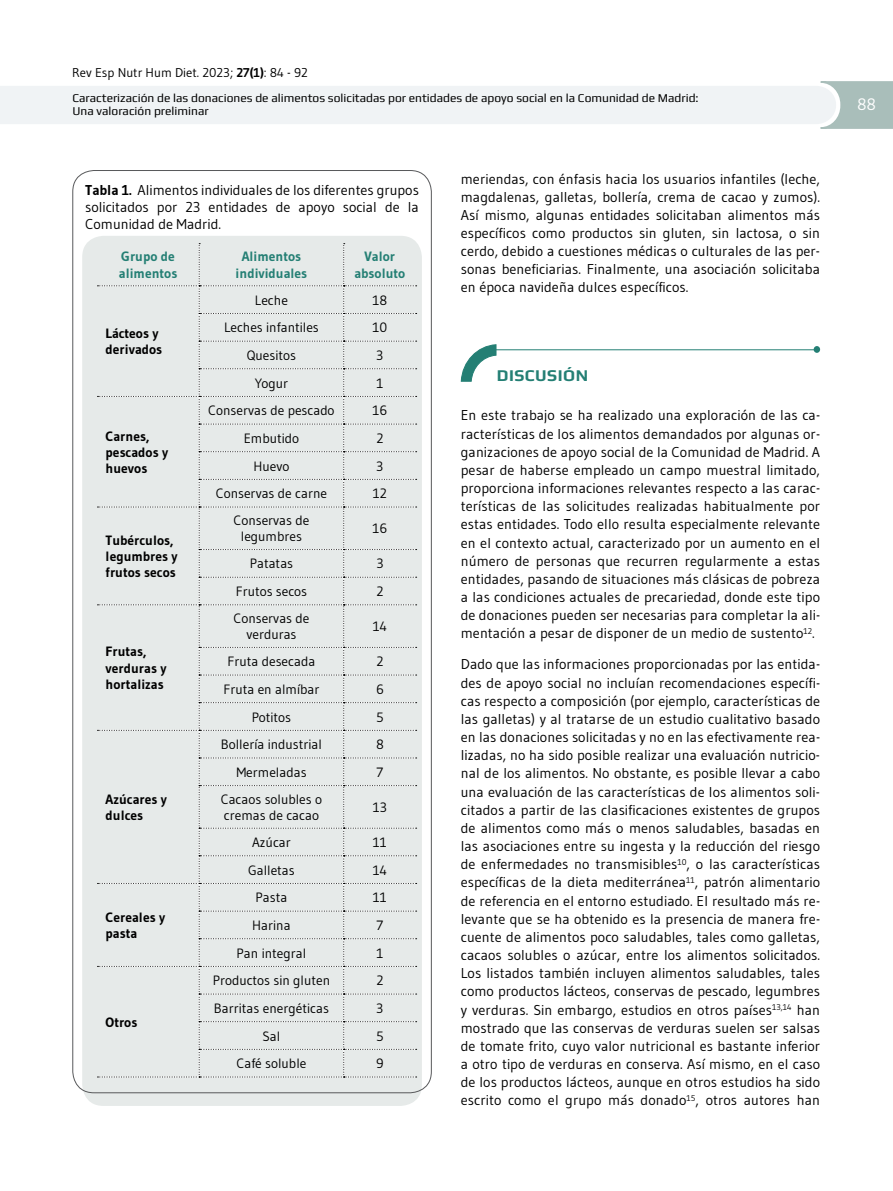
<style>
.page{position:relative;width:893px;height:1191px;background:#fff}
.page>*{position:absolute;margin:0;border:0;box-sizing:border-box;transform-origin:0 0}
.t1{font:700 16.5px "Play";letter-spacing:.03em;color:#247f74}
.t2{font:16.5px "Gudea";color:#fff}
.t3{font:14.25px/18.1px "Gudea";letter-spacing:.005em;color:#000;text-align:justify}
.t4{font:13.5px/16.2px "Gudea";color:#000;text-align:center}
.t5{font:700 13.5px/16.2px "Gudea";color:#000}
.t6{font:700 13.5px/16.2px "Gudea";color:#247f74;text-align:center}
.t7{font:12.75px "Gudea";color:#000}
.t8{font:12px/13.5px "Play";color:#000}
.s1{font-weight:700}
</style>
<div class="page">
<svg style="left:0;top:81px;width:893px;height:48px"></svg>
<hr style="left:490px;top:349px;width:324px;height:1px;background:#247f74">
<div style="left:814px;top:346px;width:6px;height:7px;background:#247f74;border-radius:50%"></div>
<svg style="left:460px;top:344px;width:37px;height:38px"></svg>
<div style="left:82px;top:236px;width:340px;height:870px;background:#e6eae9;border-radius:21px"></div>
<svg style="left:97px;top:243px;width:320px;height:834px"></svg>
<p class="t7" style="left:72px;top:65px;width:237px">Rev Esp Nutr Hum Diet. 2023; <span class="s1">27(1)</span>: 84 - 92</p>
<p class="t8" style="left:72px;top:91px;width:628px">Caracterización de las donaciones de alimentos solicitadas por entidades de apoyo social en la Comunidad de Madrid:<br>Una valoración preliminar</p>
<p class="t3" style="left:85px;top:181px;width:335px;line-height:17.1px"><span class="s1">Tabla 1.</span> Alimentos individuales de los diferentes grupos solicitados por 23 entidades de apoyo social de la Comunidad de Madrid.</p>
<p class="t6" style="left:119px;top:248px;width:60px;text-align:left">Grupo de alimentos</p>
<p class="t6" style="left:236px;top:248px;width:73px">Alimentos individuales</p>
<p class="t6" style="left:354px;top:248px;width:52px">Valor absoluto</p>
<p class="t5" style="left:106px;top:325px;width:58px">Lácteos y derivados</p>
<p class="t5" style="left:106px;top:428px;width:64px">Carnes, pescados y huevos</p>
<p class="t5" style="left:106px;top:532px;width:74px">Tubérculos, legumbres y frutos secos</p>
<p class="t5" style="left:106px;top:643px;width:62px">Frutas, verduras y hortalizas</p>
<p class="t5" style="left:106px;top:791px;width:63px">Azúcares y dulces</p>
<p class="t5" style="left:106px;top:909px;width:61px">Cereales y pasta</p>
<p class="t5" style="left:106px;top:1013px;width:33px">Otros</p>
<p class="t4" style="left:255px;top:292px;width:34px">Leche</p>
<p class="t4" style="left:372px;top:292px;width:16px">18</p>
<p class="t4" style="left:224px;top:319px;width:96px">Leches infantiles</p>
<p class="t4" style="left:372px;top:319px;width:16px">10</p>
<p class="t4" style="left:247px;top:347px;width:51px">Quesitos</p>
<p class="t4" style="left:376px;top:347px;width:9px">3</p>
<p class="t4" style="left:255px;top:374px;width:35px">Yogur</p>
<p class="t4" style="left:376px;top:374px;width:9px">1</p>
<p class="t4" style="left:208px;top:402px;width:128px">Conservas de pescado</p>
<p class="t4" style="left:372px;top:402px;width:16px">16</p>
<p class="t4" style="left:244px;top:430px;width:57px">Embutido</p>
<p class="t4" style="left:376px;top:430px;width:9px">2</p>
<p class="t4" style="left:253px;top:457px;width:37px">Huevo</p>
<p class="t4" style="left:376px;top:457px;width:9px">3</p>
<p class="t4" style="left:216px;top:485px;width:113px">Conservas de carne</p>
<p class="t4" style="left:373px;top:485px;width:16px">12</p>
<p class="t4" style="left:233px;top:512px;width:78px">Conservas de legumbres</p>
<p class="t4" style="left:372px;top:520px;width:16px">16</p>
<p class="t4" style="left:250px;top:555px;width:45px">Patatas</p>
<p class="t4" style="left:376px;top:555px;width:9px">3</p>
<p class="t4" style="left:236px;top:583px;width:73px">Frutos secos</p>
<p class="t4" style="left:376px;top:583px;width:9px">2</p>
<p class="t4" style="left:233px;top:610px;width:78px">Conservas de verduras</p>
<p class="t4" style="left:373px;top:618px;width:16px">14</p>
<p class="t4" style="left:228px;top:653px;width:89px">Fruta desecada</p>
<p class="t4" style="left:376px;top:653px;width:9px">2</p>
<p class="t4" style="left:223px;top:681px;width:98px">Fruta en almíbar</p>
<p class="t4" style="left:376px;top:681px;width:9px">6</p>
<p class="t4" style="left:252px;top:708px;width:41px">Potitos</p>
<p class="t4" style="left:376px;top:708px;width:9px">5</p>
<p class="t4" style="left:221px;top:736px;width:103px">Bollería industrial</p>
<p class="t4" style="left:376px;top:736px;width:9px">8</p>
<p class="t4" style="left:236px;top:763px;width:72px">Mermeladas</p>
<p class="t4" style="left:376px;top:763px;width:8px">7</p>
<p class="t4" style="left:221px;top:790px;width:103px;text-align:left">Cacaos solubles o cremas de cacao</p>
<p class="t4" style="left:373px;top:799px;width:16px">13</p>
<p class="t4" style="left:252px;top:834px;width:40px">Azúcar</p>
<p class="t4" style="left:373px;top:834px;width:16px">11</p>
<p class="t4" style="left:248px;top:861px;width:48px">Galletas</p>
<p class="t4" style="left:373px;top:861px;width:16px">14</p>
<p class="t4" style="left:256px;top:889px;width:33px">Pasta</p>
<p class="t4" style="left:373px;top:889px;width:16px">11</p>
<p class="t4" style="left:252px;top:917px;width:40px">Harina</p>
<p class="t4" style="left:376px;top:917px;width:8px">7</p>
<p class="t4" style="left:237px;top:944px;width:71px">Pan integral</p>
<p class="t4" style="left:376px;top:944px;width:9px">1</p>
<p class="t4" style="left:213px;top:972px;width:119px">Productos sin gluten</p>
<p class="t4" style="left:376px;top:972px;width:9px">2</p>
<p class="t4" style="left:214px;top:999px;width:116px">Barritas energéticas</p>
<p class="t4" style="left:376px;top:999px;width:9px">3</p>
<p class="t4" style="left:263px;top:1027px;width:19px">Sal</p>
<p class="t4" style="left:376px;top:1027px;width:9px">5</p>
<p class="t4" style="left:236px;top:1055px;width:71px">Café soluble</p>
<p class="t4" style="left:376px;top:1055px;width:9px">9</p>
<p class="t3" style="left:461px;top:169px;width:361px">meriendas, con énfasis hacia los usuarios infantiles (leche, magdalenas, galletas, bollería, crema de cacao y zumos).<br>Así mismo, algunas entidades solicitaban alimentos más específicos como productos sin gluten, sin lactosa, o sin cerdo, debido a cuestiones médicas o culturales de las per&shy;sonas beneficiarias. Finalmente, una asociación solicitaba en época navideña dulces específicos.</p>
<p class="t1" style="left:497px;top:365px;width:93px">DISCUSIÓN</p>
<p class="t3" style="left:461px;top:406px;width:361px">En este trabajo se ha realizado una exploración de las ca&shy;racterísticas de los alimentos demandados por algunas or&shy;ganizaciones de apoyo social de la Comunidad de Madrid. A pesar de haberse empleado un campo muestral limitado, proporciona informaciones relevantes respecto a las carac&shy;terísticas de las solicitudes realizadas habitualmente por estas entidades. Todo ello resulta especialmente relevante en el contexto actual, caracterizado por un aumento en el número de personas que recurren regularmente a estas entidades, pasando de situaciones más clásicas de pobreza a las condiciones actuales de precariedad, donde este tipo de donaciones pueden ser necesarias para completar la ali&shy;mentación a pesar de disponer de un medio de sustento<sup>12</sup>.</p>
<p class="t3" style="left:461px;top:655px;width:361px">Dado que las informaciones proporcionadas por las entida&shy;des de apoyo social no incluían recomendaciones específi&shy;cas respecto a composición (por ejemplo, características de las galletas) y al tratarse de un estudio cualitativo basado en las donaciones solicitadas y no en las efectivamente rea&shy;lizadas, no ha sido posible realizar una evaluación nutricio&shy;nal de los alimentos. No obstante, es posible llevar a cabo una evaluación de las características de los alimentos soli&shy;citados a partir de las clasificaciones existentes de grupos de alimentos como más o menos saludables, basadas en las asociaciones entre su ingesta y la reducción del riesgo de enfermedades no transmisibles<sup>10</sup>, o las características específicas de la dieta mediterránea<sup>11</sup>, patrón alimentario de referencia en el entorno estudiado. El resultado más re&shy;levante que se ha obtenido es la presencia de manera fre&shy;cuente de alimentos poco saludables, tales como galletas, cacaos solubles o azúcar, entre los alimentos solicitados.<br>Los listados también incluyen alimentos saludables, tales como productos lácteos, conservas de pescado, legumbres y verduras. Sin embargo, estudios en otros países<sup>13,14</sup> han mostrado que las conservas de verduras suelen ser salsas de tomate frito, cuyo valor nutricional es bastante inferior a otro tipo de verduras en conserva. Así mismo, en el caso de los productos lácteos, aunque en otros estudios ha sido escrito como el grupo más donado<sup>15</sup>, otros autores han</p>
<p class="t2" style="left:857px;top:94px;width:20px">88</p>
</div>
